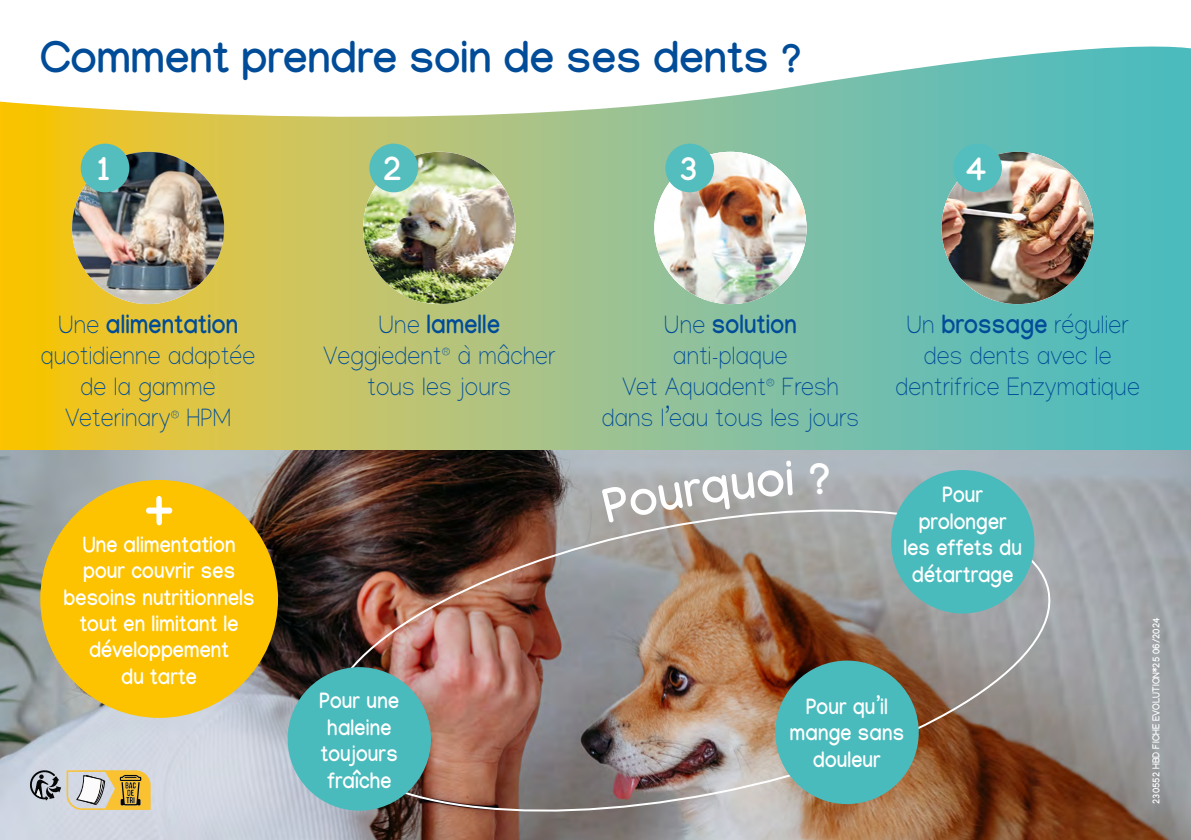
<style>
.page{position:relative;width:1191px;height:840px;background:#fff}
.page>*{position:absolute;margin:0;border:0;box-sizing:border-box;transform-origin:0 0}
.t1{font:700 62px "Manjari";color:#fff;scale:.9 1}
.t2{font:700 44px "Manjari";color:#004c98}
.t3{font:700 34px "Manjari";color:#fff}
.t4{font:100 26px/31.2px "Manjari";letter-spacing:.01em;color:#004c98;text-align:center;scale:.9 1}
.t5{font:700 22px/26.4px "Manjari";letter-spacing:.01em;color:#fff;text-align:center;scale:.9 1}
.t6{font:700 10px "Manjari";letter-spacing:.01em;color:#fff;scale:.9 1}
.s1{font-weight:700}
</style>
<div class="page">
<svg style="left:0;top:146px;width:1191px;height:304px;background:#a0c17f"></svg>
<img style="left:0;top:450px;width:1191px;height:389px">
<svg style="left:0;top:46px;width:1191px;height:100px"></svg>
<img style="left:363px;top:152px;width:152px;height:152px">
<img style="left:72px;top:152px;width:152px;height:152px;border-radius:76px">
<img style="left:654px;top:152px;width:152px;height:152px">
<img style="left:941px;top:152px;width:152px;height:152px">
<div style="left:953px;top:143px;width:49px;height:49px;background:#54bdbe;border-radius:50%"></div>
<div style="left:665px;top:143px;width:49px;height:49px;background:#54bdbe;border-radius:50%"></div>
<div style="left:369px;top:143px;width:49px;height:49px;background:#54bdbe;border-radius:50%"></div>
<div style="left:81px;top:143px;width:48px;height:49px;background:#54bdbe;border-radius:50%"></div>
<img style="left:315px;top:489px;width:747px;height:342px">
<div style="left:288px;top:666px;width:143px;height:144px;background:#4abbbd;border-radius:50%"></div>
<div style="left:775px;top:660px;width:143px;height:143px;background:#4abbbd;border-radius:50%"></div>
<div style="left:891px;top:469px;width:143px;height:144px;background:#4abbbd;border-radius:50%"></div>
<div style="left:40px;top:479px;width:238px;height:238px;background:#fdc300;border-radius:50%"></div>
<svg style="left:30px;top:769px;width:121px;height:40px;background:#c1b491"></svg>
<svg style="left:601px;top:460px;width:191px;height:62px;background:#acadad"></svg>
<svg style="left:810px;top:462px;width:19px;height:32px"></svg>
<h2 class="t2" style="left:40px;top:31px;width:762px">Comment prendre soin de ses dents ?</h2>
<h3 class="t3" style="left:94px;top:149px;width:21px">1</h3>
<h3 class="t3" style="left:382px;top:149px;width:21px">2</h3>
<h3 class="t3" style="left:678px;top:149px;width:21px">3</h3>
<h3 class="t3" style="left:966px;top:149px;width:21px">4</h3>
<p class="t4" style="left:323px;top:308px;width:259px">Une <span class="s1">lamelle<br></span>Veggiedent<sup>®</sup> à mâcher tous les jours</p>
<p class="t4" style="left:895px;top:308px;width:273px">Un <span class="s1">brossage</span> régulier des dents avec le dentrifrice Enzymatique</p>
<p class="t4" style="left:41px;top:308px;width:240px">Une <span class="s1">alimentation </span>quotidienne adaptée de la gamme<br>Veterinary<sup>®</sup> HPM</p>
<p class="t4" style="left:602px;top:308px;width:287px">Une <span class="s1">solution<br></span>anti-plaque<br>Vet Aquadent<sup>®</sup> Fresh dans l’eau tous les jours</p>
<h1 class="t1" style="left:143px;top:467px;width:37px">+</h1>
<p class="t5" style="left:64px;top:530px;width:214px">Une alimentation pour couvrir ses besoins nutritionnels tout en limitant le développement<br>du tarte</p>
<p class="t5" style="left:903px;top:481px;width:133px">Pour prolonger les effets du détartrage</p>
<p class="t5" style="left:320px;top:687px;width:90px;text-align:left">Pour une haleine toujours fraîche</p>
<p class="t5" style="left:790px;top:692px;width:128px">Pour qu’il mange sans douleur</p>
<p class="t6" style="left:1150px;top:803px;width:209px;rotate:-90deg">230552 HBD FICHE EVOLUTION*25 06/2024</p>
</div>
